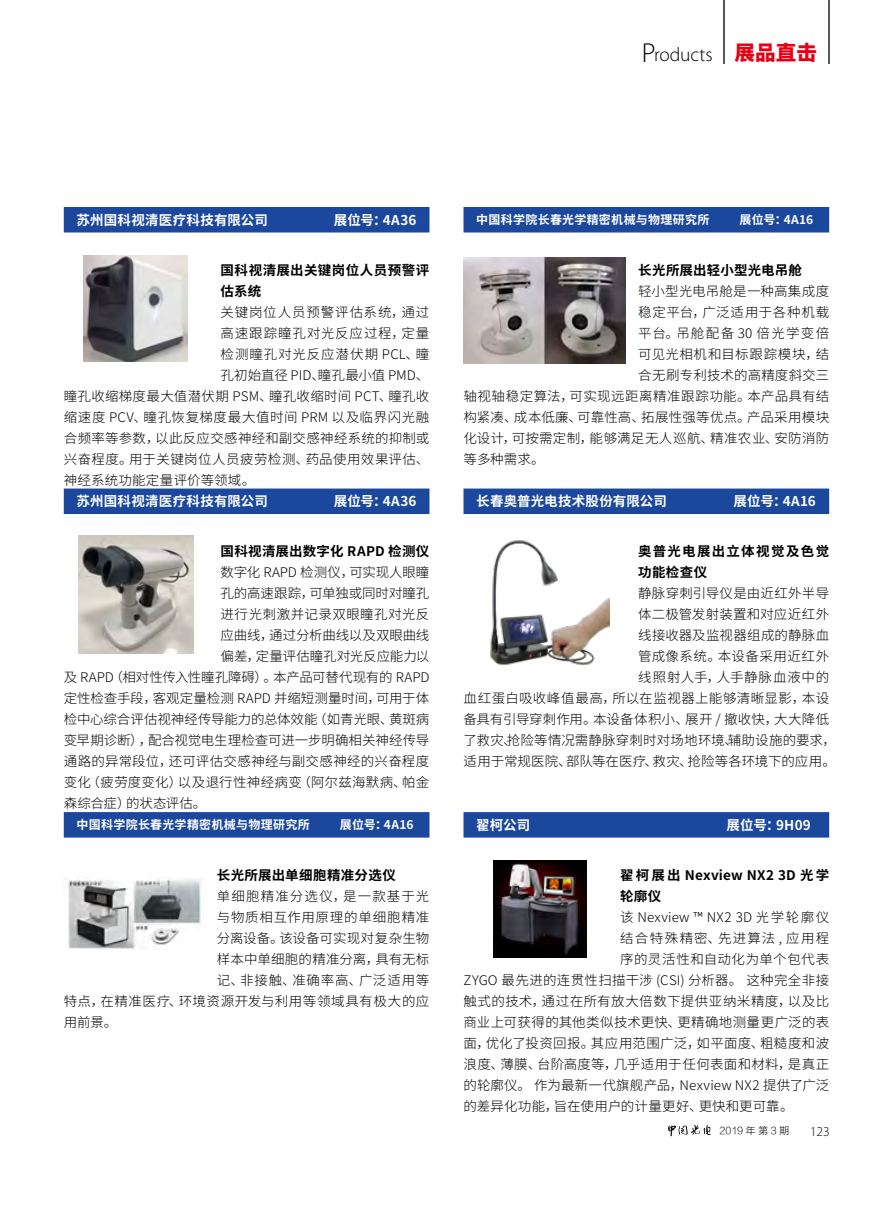
<style>
.page{position:relative;width:893px;height:1212px;background:#fff}
.page>*{position:absolute;margin:0;border:0;box-sizing:border-box;transform-origin:0 0}
.t1{font:300 19.5px "Myriad Pro";letter-spacing:-.005em;color:#000}
.t2{font:700 13.5px "Source Han Sans CN";letter-spacing:.01em;color:#fff}
.t3{font:300 13.5px "Myriad Pro";color:#000}
.t4{font:300 13.2px "Source Han Sans CN";letter-spacing:.015em;color:#000}
.t5{font:300 13.2px "Source Han Sans CN";letter-spacing:.035em;color:#000}
.t6{font:700 13.2px/21px "Source Han Sans CN";letter-spacing:.025em;color:#000}
.t7{font:300 13.2px "Source Han Sans CN";letter-spacing:-.005em;color:#000}
.t8{font:300 13.2px "Source Han Sans CN";letter-spacing:.045em;color:#000}
.t9{font:300 13.2px "Source Han Sans CN";letter-spacing:.065em;color:#000}
.t10{font:300 13.2px "Source Han Sans CN";letter-spacing:-.01em;color:#000}
.t11{font:300 13.2px "Source Han Sans CN";letter-spacing:.04em;color:#000}
.t12{font:300 13.2px "Source Han Sans CN";letter-spacing:-.015em;color:#000}
.t13{font:700 13.2px/21px "Source Han Sans CN";letter-spacing:.09em;color:#000}
.t14{font:300 13.2px "Source Han Sans CN";letter-spacing:-.02em;color:#000}
.t15{font:300 13.2px "Source Han Sans CN";letter-spacing:.06em;color:#000}
.t16{font:300 13.2px "Source Han Sans CN";letter-spacing:.08em;color:#000}
.t17{font:300 13.2px "Source Han Sans CN";letter-spacing:.055em;color:#000}
.t18{font:300 13.2px "Source Han Sans CN";letter-spacing:.095em;color:#000}
.t19{font:300 13.2px "Source Han Sans CN";letter-spacing:.09em;color:#000}
.t20{font:300 13.2px "Source Han Sans CN";letter-spacing:.05em;color:#000}
.t21{font:700 12px "Source Han Sans CN";letter-spacing:.02em;color:#fff}
.t22{font:9.75px "FZLTKHK GBK1 0";color:#000}
.s1{font-size:27.45px}
.s2{font-family:"Source Han Sans CN";font-weight:800;font-size:20.25px;color:#e60012}
</style>
<div class="page">
<svg style="left:668px;top:1125px;width:43px;height:12px"></svg>
<hr style="left:828px;top:0;width:1px;height:64px;background:#595757">
<hr style="left:724px;top:0;width:1px;height:64px;background:#595757">
<div style="left:64px;top:207px;width:365px;height:25px;background:#1b489d"></div>
<div style="left:64px;top:488px;width:365px;height:26px;background:#1b489d"></div>
<div style="left:64px;top:812px;width:365px;height:25px;background:#1b489d"></div>
<img style="left:84px;top:256px;width:103px;height:106px">
<img style="left:79px;top:536px;width:114px;height:117px">
<img style="left:68px;top:879px;width:135px;height:71px">
<div style="left:463px;top:207px;width:366px;height:25px;background:#1b489d"></div>
<div style="left:463px;top:488px;width:366px;height:26px;background:#1b489d"></div>
<div style="left:463px;top:812px;width:366px;height:25px;background:#1b489d"></div>
<img style="left:463px;top:257px;width:162px;height:107px">
<img style="left:490px;top:540px;width:119px;height:126px">
<img style="left:493px;top:861px;width:93px;height:96px">
<h1 class="t1" style="left:642px;top:43px;width:177px"><span class="s1">P</span>roducts <span class="s2">展品直击</span></h1>
<p class="t2" style="left:77px;top:212px;width:193px">苏州国科视清医疗科技有限公司</p>
<p class="t2" style="left:334px;top:212px;width:84px">展位号：4A36</p>
<p class="t6" style="left:221px;top:260px;width:210px">国科视清展出关键岗位人员预警评估系统</p>
<p class="t9" style="left:221px;top:305px;width:210px">关键岗位人员预警评估系统，通过</p>
<p class="t9" style="left:221px;top:326px;width:210px">高速跟踪瞳孔对光反应过程，定量</p>
<p class="t9" style="left:221px;top:347px;width:210px">检测瞳孔对光反应潜伏期 PCL、瞳</p>
<p class="t4" style="left:221px;top:368px;width:210px">孔初始直径 PID、瞳孔最小值 PMD、</p>
<p class="t4" style="left:64px;top:389px;width:367px">瞳孔收缩梯度最大值潜伏期 PSM、瞳孔收缩时间 PCT、瞳孔收</p>
<p class="t11" style="left:64px;top:410px;width:367px">缩速度 PCV、瞳孔恢复梯度最大值时间 PRM 以及临界闪光融</p>
<p class="t4" style="left:64px;top:431px;width:367px">合频率等参数，以此反应交感神经和副交感神经系统的抑制或</p>
<p class="t4" style="left:64px;top:452px;width:367px">兴奋程度。用于关键岗位人员疲劳检测、药品使用效果评估、</p>
<p class="t4" style="left:64px;top:473px;width:193px">神经系统功能定量评价等领域。</p>
<p class="t2" style="left:77px;top:493px;width:193px">苏州国科视清医疗科技有限公司</p>
<p class="t2" style="left:334px;top:493px;width:84px">展位号：4A36</p>
<p class="t6" style="left:221px;top:541px;width:210px">国科视清展出数字化 RAPD 检测仪</p>
<p class="t10" style="left:221px;top:565px;width:210px">数字化 RAPD 检测仪，可实现人眼瞳</p>
<p class="t7" style="left:221px;top:586px;width:210px">孔的高速跟踪，可单独或同时对瞳孔</p>
<p class="t5" style="left:221px;top:607px;width:210px">进行光刺激并记录双眼瞳孔对光反</p>
<p class="t14" style="left:221px;top:628px;width:210px">应曲线，通过分析曲线以及双眼曲线</p>
<p class="t7" style="left:221px;top:649px;width:210px">偏差，定量评估瞳孔对光反应能力以</p>
<p class="t12" style="left:64px;top:670px;width:367px">及 RAPD（相对性传入性瞳孔障碍）。本产品可替代现有的 RAPD</p>
<p class="t7" style="left:64px;top:691px;width:367px">定性检查手段，客观定量检测 RAPD 并缩短测量时间，可用于体</p>
<p class="t10" style="left:64px;top:712px;width:367px">检中心综合评估视神经传导能力的总体效能（如青光眼、黄斑病</p>
<p class="t4" style="left:64px;top:733px;width:367px">变早期诊断），配合视觉电生理检查可进一步明确相关神经传导</p>
<p class="t4" style="left:64px;top:754px;width:367px">通路的异常段位，还可评估交感神经与副交感神经的兴奋程度</p>
<p class="t4" style="left:64px;top:775px;width:367px">变化（疲劳度变化）以及退行性神经病变（阿尔兹海默病、帕金</p>
<p class="t12" style="left:64px;top:796px;width:144px">森综合症）的状态评估。</p>
<p class="t21" style="left:77px;top:818px;width:235px">中国科学院长春光学精密机械与物理研究所</p>
<p class="t21" style="left:340px;top:818px;width:75px">展位号：4A16</p>
<p class="t6" style="left:217px;top:865px;width:181px">长光所展出单细胞精准分选仪</p>
<p class="t16" style="left:217px;top:889px;width:214px">单细胞精准分选仪，是一款基于光</p>
<p class="t17" style="left:217px;top:910px;width:214px">与物质相互作用原理的单细胞精准</p>
<p class="t4" style="left:217px;top:931px;width:214px">分离设备。该设备可实现对复杂生物</p>
<p class="t4" style="left:217px;top:952px;width:214px">样本中单细胞的精准分离，具有无标</p>
<p class="t15" style="left:217px;top:973px;width:214px">记、非接触、准确率高、广泛适用等</p>
<p class="t8" style="left:64px;top:994px;width:367px">特点，在精准医疗、环境资源开发与利用等领域具有极大的应</p>
<p class="t4" style="left:64px;top:1015px;width:55px">用前景。</p>
<p class="t21" style="left:476px;top:213px;width:235px">中国科学院长春光学精密机械与物理研究所</p>
<p class="t21" style="left:740px;top:213px;width:75px">展位号：4A16</p>
<p class="t6" style="left:638px;top:260px;width:165px">长光所展出轻小型光电吊舱</p>
<p class="t4" style="left:638px;top:284px;width:192px">轻小型光电吊舱是一种高集成度</p>
<p class="t8" style="left:638px;top:305px;width:192px">稳定平台，广泛适用于各种机载</p>
<p class="t19" style="left:638px;top:326px;width:192px">平台。吊舱配备 30 倍光学变倍</p>
<p class="t8" style="left:638px;top:347px;width:192px">可见光相机和目标跟踪模块，结</p>
<p class="t4" style="left:638px;top:368px;width:192px">合无刷专利技术的高精度斜交三</p>
<p class="t5" style="left:463px;top:389px;width:367px">轴视轴稳定算法，可实现远距离精准跟踪功能。本产品具有结</p>
<p class="t4" style="left:463px;top:410px;width:367px">构紧凑、成本低廉、可靠性高、拓展性强等优点。产品采用模块</p>
<p class="t4" style="left:463px;top:431px;width:367px">化设计，可按需定制，能够满足无人巡航、精准农业、安防消防</p>
<p class="t4" style="left:463px;top:452px;width:83px">等多种需求。</p>
<p class="t2" style="left:476px;top:493px;width:192px">长春奥普光电技术股份有限公司</p>
<p class="t2" style="left:733px;top:493px;width:84px">展位号：4A16</p>
<p class="t13" style="left:638px;top:541px;width:192px">奥普光电展出立体视觉及色觉功能检查仪</p>
<p class="t4" style="left:638px;top:586px;width:192px">静脉穿刺引导仪是由近红外半导</p>
<p class="t4" style="left:638px;top:607px;width:192px">体二极管发射装置和对应近红外</p>
<p class="t4" style="left:638px;top:628px;width:192px">线接收器及监视器组成的静脉血</p>
<p class="t11" style="left:638px;top:649px;width:192px">管成像系统。本设备采用近红外</p>
<p class="t20" style="left:638px;top:670px;width:192px">线照射人手，人手静脉血液中的</p>
<p class="t5" style="left:463px;top:691px;width:367px">血红蛋白吸收峰值最高，所以在监视器上能够清晰显影，本设</p>
<p class="t4" style="left:463px;top:712px;width:367px">备具有引导穿刺作用。本设备体积小、展开 / 撤收快，大大降低</p>
<p class="t4" style="left:463px;top:733px;width:374px">了救灾、抢险等情况需静脉穿刺时对场地环境、辅助设施的要求，</p>
<p class="t4" style="left:463px;top:754px;width:374px">适用于常规医院、部队等在医疗、救灾、抢险等各环境下的应用。</p>
<p class="t2" style="left:476px;top:817px;width:55px">翟柯公司</p>
<p class="t2" style="left:727px;top:817px;width:86px">展位号：9H09</p>
<p class="t6" style="left:620px;top:865px;width:210px">翟柯展出 Nexview NX2 3D 光学轮廓仪</p>
<p class="t4" style="left:620px;top:910px;width:210px">该 Nexview ™ NX2 3D 光学轮廓仪</p>
<p class="t18" style="left:620px;top:931px;width:210px">结合特殊精密、先进算法 , 应用程</p>
<p class="t5" style="left:620px;top:952px;width:210px">序的灵活性和自动化为单个包代表</p>
<p class="t4" style="left:463px;top:973px;width:367px">ZYGO 最先进的连贯性扫描干涉 (CSI) 分析器。 这种完全非接</p>
<p class="t5" style="left:463px;top:994px;width:367px">触式的技术，通过在所有放大倍数下提供亚纳米精度，以及比</p>
<p class="t4" style="left:463px;top:1015px;width:367px">商业上可获得的其他类似技术更快、更精确地测量更广泛的表</p>
<p class="t4" style="left:463px;top:1036px;width:367px">面，优化了投资回报。其应用范围广泛，如平面度、粗糙度和波</p>
<p class="t4" style="left:463px;top:1057px;width:367px">浪度、薄膜、台阶高度等，几乎适用于任何表面和材料，是真正</p>
<p class="t4" style="left:463px;top:1078px;width:367px">的轮廓仪。 作为最新一代旗舰产品，Nexview NX2 提供了广泛</p>
<p class="t4" style="left:463px;top:1099px;width:332px">的差异化功能，旨在使用户的计量更好、更快和更可靠。</p>
<p class="t22" style="left:719px;top:1125px;width:71px">2019 年 第 3 期</p>
<p class="t3" style="left:810px;top:1123px;width:21px">123</p>
</div>
